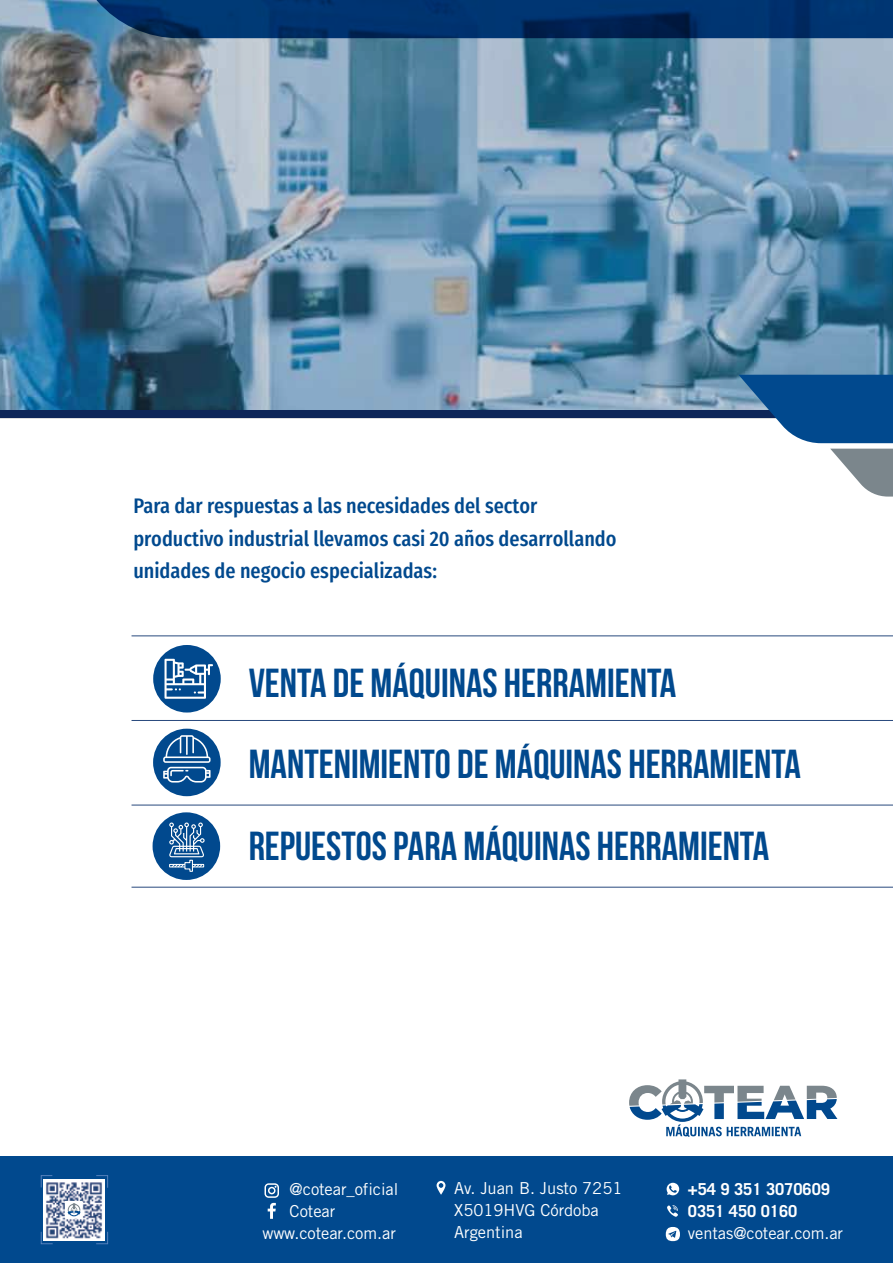
<style>
.page{position:relative;width:893px;height:1263px;background:#fff}
.page>*{position:absolute;margin:0;border:0;box-sizing:border-box;transform-origin:0 0}
.t1{font:700 40.5px/81.8px "Bebas Neue";color:#01498e}
.t2{font:500 21px/33px "Fira Sans Condensed";color:#01498e}
.t3{font:16.5px/21.8px "Trade Gothic";letter-spacing:-.005em;color:#fff}
.t4{font:700 16.5px/21.8px "Trade Gothic";letter-spacing:-.005em;color:#fff}
</style>
<div class="page">
<div style="left:153px;top:812px;width:67px;height:68px;background:#01498e;border-radius:50%"></div>
<svg style="left:169px;top:822px;width:36px;height:50px"></svg>
<img style="left:0;top:1px;width:893px;height:418px">
<hr style="left:132px;top:636px;width:761px;height:1px;background:#28497d">
<hr style="left:132px;top:720px;width:761px;height:1px;background:#28497d">
<hr style="left:132px;top:805px;width:761px;height:1px;background:#28497d">
<hr style="left:132px;top:887px;width:761px;height:1px;background:#28497d">
<div style="left:153px;top:729px;width:68px;height:67px;background:#01498e;border-radius:50%"></div>
<svg style="left:163px;top:735px;width:48px;height:47px"></svg>
<div style="left:153px;top:645px;width:68px;height:67px;background:#01498e;border-radius:50%"></div>
<svg style="left:165px;top:659px;width:48px;height:40px"></svg>
<svg style="left:94px;top:0;width:799px;height:38px;background:#02336c"></svg>
<div style="left:0;top:410px;width:893px;height:8px;background:#0d2558"></div>
<svg style="left:738px;top:375px;width:155px;height:68px;background:#27639c"></svg>
<svg style="left:830px;top:449px;width:63px;height:48px"></svg>
<div style="left:0;top:1157px;width:893px;height:106px;background:#01498e"></div>
<svg style="left:264px;top:1183px;width:15px;height:36px"></svg>
<svg style="left:41px;top:1175px;width:12px;height:13px"></svg>
<svg style="left:41px;top:1231px;width:12px;height:13px"></svg>
<svg style="left:96px;top:1231px;width:12px;height:13px"></svg>
<svg style="left:96px;top:1175px;width:12px;height:13px"></svg>
<img style="left:44px;top:1180px;width:60px;height:60px">
<svg style="left:66px;top:1201px;width:16px;height:17px"></svg>
<svg style="left:68px;top:1203px;width:13px;height:13px"></svg>
<svg style="left:437px;top:1181px;width:8px;height:14px"></svg>
<svg style="left:667px;top:1205px;width:11px;height:12px"></svg>
<svg style="left:666px;top:1227px;width:14px;height:14px"></svg>
<svg style="left:667px;top:1183px;width:12px;height:12px"></svg>
<svg style="left:629px;top:1079px;width:208px;height:58px"></svg>
<p class="t2" style="left:133px;top:486px;width:485px">Para dar respuestas a las necesidades del sector productivo industrial llevamos casi 20 años desarrollando unidades de negocio especializadas:</p>
<h1 class="t1" style="left:249px;top:641px;width:554px">VENTA DE MÁQUINAS HERRAMIENTA<br>MANTENIMIENTO DE MÁQUINAS HERRAMIENTA<br>REPUESTOS PARA MÁQUINAS HERRAMIENTA</h1>
<p class="t3" style="left:290px;top:1178px;width:110px">@cotear_oficial<br>Cotear</p>
<p class="t3" style="left:454px;top:1177px;width:170px">Av. Juan B. Justo 7251<br>X5019HVG Córdoba</p>
<p class="t3" style="left:262px;top:1222px;width:135px">www.cotear.com.ar</p>
<p class="t3" style="left:454px;top:1221px;width:70px">Argentina</p>
<p class="t4" style="left:688px;top:1178px;width:144px">+54 9 351 3070609<br>0351 450 0160</p>
<p class="t3" style="left:688px;top:1222px;width:157px">ventas@cotear.com.ar</p>
</div>
